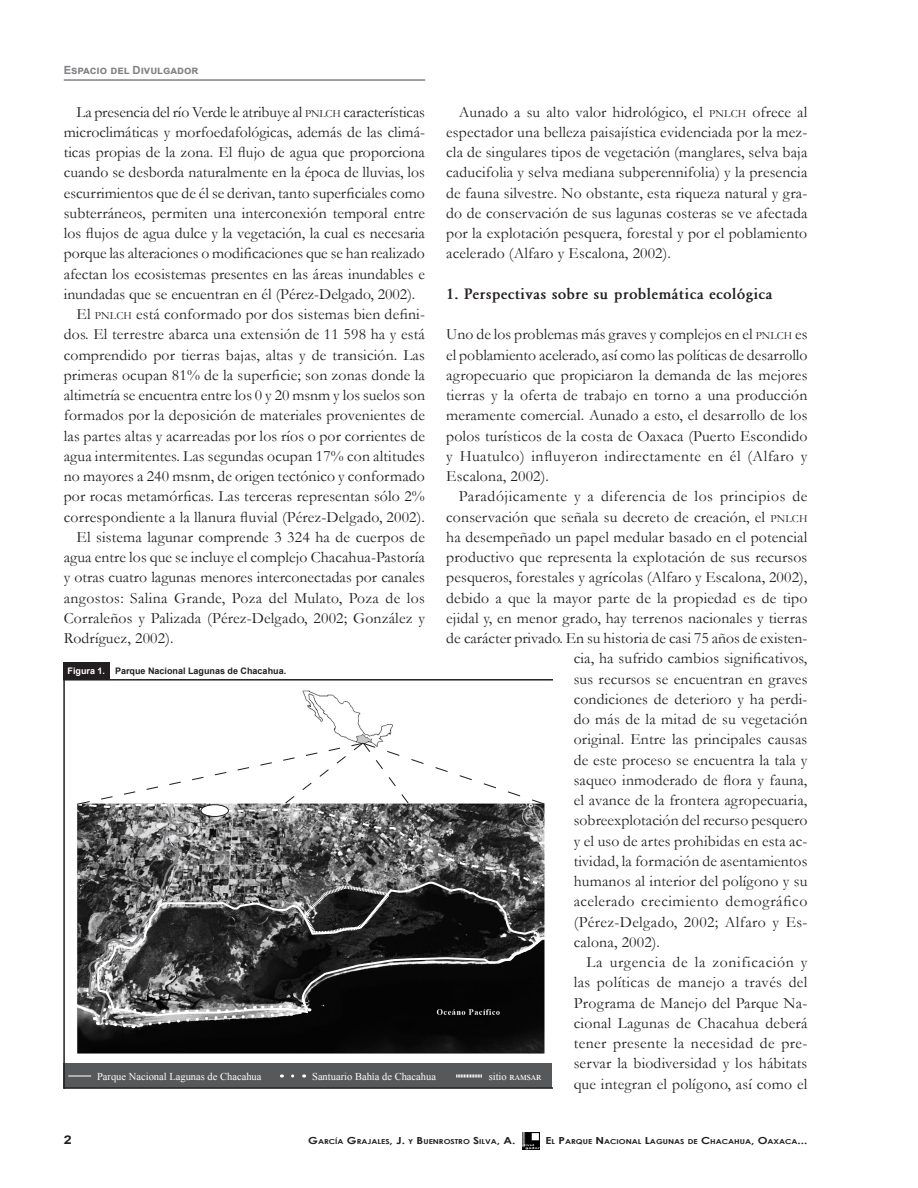
<style>
.page{position:relative;width:918px;height:1188px;background:#fff}
.page>*{position:absolute;margin:0;border:0;box-sizing:border-box;transform-origin:0 0}
.General{font:15.75px/20.2px "Garamond";letter-spacing:.01em;color:#231f20;text-align:justify}
._1er_parrafo{font:15.75px/20.2px "Garamond";letter-spacing:.03em;color:#231f20;text-align:justify}
.General-2{font:15.75px "Garamond";letter-spacing:.035em;color:#231f20}
._1-titulo{font:700 15.75px "Garamond";letter-spacing:.01em;color:#231f20}
.folio{font:700 12px "Arial";color:#231f20;scale:1.2 1}
.t1{font:700 11.25px "Arial";color:#808285}
.t2{font:10.5px "Times New Roman";color:#fff}
.t3{font:700 9px "Arial";color:#231f20}
.pies-autor{font:700 6.9px "Century Gothic";color:#231f20;scale:1.2 1}
.s1{font-size:10.95px}
.s2{color:#fff}
.s3{font-size:9.75px}
</style>
<div class="page">
<hr style="left:64px;top:79px;width:361px;height:2px;background:#808285">
<img style="left:522px;top:1133px;width:17px;height:16px">
<img style="left:77px;top:690px;width:468px;height:364px">
<div style="left:63px;top:1063px;width:489px;height:25px;background:#57585a"></div>
<div style="left:64px;top:662px;width:46px;height:17px;background:#231f20"></div>
<hr style="left:63px;top:679px;width:489px;height:2px;background:#231f20">
<hr style="left:63px;top:1087px;width:489px;height:2px;background:#231f20">
<hr style="left:63px;top:662px;width:2px;height:427px;background:#231f20">
<svg style="left:77px;top:742px;width:468px;height:288px"></svg>
<hr style="left:68px;top:1075px;width:23px;height:2px;background:#fff">
<svg style="left:456px;top:1074px;width:26px;height:4px"></svg>
<p class="t1" style="left:64px;top:63px;width:136px">Espacio del Divulgador</p>
<p class="General" style="left:64px;top:101px;width:363px;text-indent:13px">La presencia del río Verde le atribuye al <span class="s1">PNLCH</span> características microclimáticas y morfoedafológicas, además de las climá&shy;ticas propias de la zona. El flujo de agua que proporciona cuando se desborda naturalmente en la época de lluvias, los escurrimientos que de él se derivan, tanto superficiales como subterráneos, permiten una interconexión temporal entre los flujos de agua dulce y la vegetación, la cual es necesaria porque las alteraciones o modificaciones que se han realizado afectan los ecosistemas presentes en las áreas inundables e inundadas que se encuentran en él (Pérez-Delgado, 2002).</p>
<p class="General" style="left:64px;top:304px;width:363px;text-indent:13px">El <span class="s1">PNLCH</span> está conformado por dos sistemas bien defini&shy;dos. El terrestre abarca una extensión de 11 598 ha y está comprendido por tierras bajas, altas y de transición. Las primeras ocupan 81% de la superficie; son zonas donde la altimetría se encuentra entre los 0 y 20 msnm y los suelos son formados por la deposición de materiales provenientes de las partes altas y acarreadas por los ríos o por corrientes de agua intermitentes. Las segundas ocupan 17% con altitudes no mayores a 240 msnm, de origen tectónico y conformado por rocas metamórficas. Las terceras representan sólo 2% correspondiente a la llanura fluvial (Pérez-Delgado, 2002).</p>
<p class="General" style="left:64px;top:526px;width:363px;text-indent:13px">El sistema lagunar comprende 3 324 ha de cuerpos de agua entre los que se incluye el complejo Chacahua-Pastoría y otras cuatro lagunas menores interconectadas por canales angostos: Salina Grande, Poza del Mulato, Poza de los Corraleños y Palizada (Pérez-Delgado, 2002; González y Rodríguez, 2002).</p>
<p class="General" style="left:446px;top:101px;width:363px;text-indent:13px">Aunado a su alto valor hidrológico, el <span class="s1">PNLCH</span> ofrece al espectador una belleza paisajística evidenciada por la mez&shy;cla de singulares tipos de vegetación (manglares, selva baja caducifolia y selva mediana subperennifolia) y la presencia de fauna silvestre. No obstante, esta riqueza natural y gra&shy;do de conservación de sus lagunas costeras se ve afectada por la explotación pesquera, forestal y por el poblamiento acelerado (Alfaro y Escalona, 2002).</p>
<p class="_1-titulo" style="left:446px;top:285px;width:328px">1. Perspectivas sobre su problemática ecológica</p>
<p class="_1er_parrafo" style="left:446px;top:324px;width:363px">Uno de los problemas más graves y complejos en el <span class="s1">PNLCH</span> es el poblamiento acelerado, así como las políticas de desarrollo agropecuario que propiciaron la demanda de las mejores tierras y la oferta de trabajo en torno a una producción meramente comercial. Aunado a esto, el desarrollo de los polos turísticos de la costa de Oaxaca (Puerto Escondido y Huatulco) influyeron indirectamente en él (Alfaro y Escalona, 2002).</p>
<p class="General-2" style="left:459px;top:486px;width:350px">Paradójicamente y a diferencia de los principios de</p>
<p class="General" style="left:446px;top:506px;width:363px">conservación que señala su decreto de creación, el <span class="s1">PNLCH</span></p>
<p class="General" style="left:446px;top:526px;width:363px">ha desempeñado un papel medular basado en el potencial</p>
<p class="General" style="left:446px;top:547px;width:363px">productivo que representa la explotación de sus recursos</p>
<p class="General" style="left:446px;top:567px;width:363px">pesqueros, forestales y agrícolas (Alfaro y Escalona, 2002),</p>
<p class="General" style="left:446px;top:587px;width:363px">debido a que la mayor parte de la propiedad es de tipo</p>
<p class="General" style="left:446px;top:607px;width:363px">ejidal y, en menor grado, hay terrenos nacionales y tierras</p>
<p class="General" style="left:446px;top:628px;width:363px">de carácter privado. En su historia de casi 75 años de existen-</p>
<p class="General" style="left:574px;top:648px;width:235px">cia, ha sufrido cambios significativos,</p>
<p class="General" style="left:574px;top:668px;width:235px">sus recursos se encuentran en graves</p>
<p class="General" style="left:574px;top:688px;width:235px">condiciones de deterioro y ha perdi-</p>
<p class="General" style="left:574px;top:709px;width:235px">do más de la mitad de su vegetación</p>
<p class="General" style="left:574px;top:729px;width:235px">original. Entre las principales causas</p>
<p class="General" style="left:574px;top:749px;width:235px">de este proceso se encuentra la tala y</p>
<p class="General" style="left:574px;top:769px;width:235px">saqueo inmoderado de flora y fauna,</p>
<p class="General" style="left:574px;top:790px;width:235px">el avance de la frontera agropecuaria,</p>
<p class="General" style="left:574px;top:810px;width:235px">sobreexplotación del recurso pesquero</p>
<p class="General" style="left:574px;top:830px;width:235px">y el uso de artes prohibidas en esta ac-</p>
<p class="General" style="left:574px;top:850px;width:235px">tividad, la formación de asentamientos</p>
<p class="General" style="left:574px;top:871px;width:235px">humanos al interior del polígono y su</p>
<p class="General-2" style="left:574px;top:891px;width:235px">acelerado crecimiento demográfico</p>
<p class="General" style="left:574px;top:911px;width:235px">(Pérez-Delgado, 2002; Alfaro y Es-</p>
<p class="General" style="left:574px;top:931px;width:88px">calona, 2002).</p>
<p class="General" style="left:574px;top:952px;width:235px;text-indent:13px">La urgencia de la zonificación y las políticas de manejo a través del Programa de Manejo del Parque Na&shy;cional Lagunas de Chacahua deberá tener presente la necesidad de pre&shy;servar la biodiversidad y los hábitats que integran el polígono, así como el</p>
<p class="t3" style="left:68px;top:665px;width:220px"><span class="s2">Figura 1.</span> Parque Nacional Lagunas de Chacahua.</p>
<p class="t2" style="left:97px;top:1069px;width:166px">Parque Nacional Lagunas de Chacahua</p>
<p class="t2" style="left:312px;top:1069px;width:125px">Santuario Bahía de Chacahua</p>
<p class="t2" style="left:489px;top:1069px;width:54px">sitio RAMSAR</p>
<p class="folio" style="left:64px;top:1131px;width:8px">2</p>
<p class="pies-autor" style="left:308px;top:1136px;width:174px"><span class="s3">G</span>ARCÍA <span class="s3">G</span>RAJALES<span class="s3">, J.</span> Y <span class="s3">B</span>UENROSTRO <span class="s3">S</span>ILVA<span class="s3">, A.</span></p>
<p class="pies-autor" style="left:546px;top:1136px;width:220px"><span class="s3">E</span> L <span class="s3">P</span>ARQUE <span class="s3">N</span> ACIONAL <span class="s3">L</span>AGUNAS DE <span class="s3">C</span>HACAHUA<span class="s3">, O</span>AXACA<span class="s3">...</span></p>
</div>
